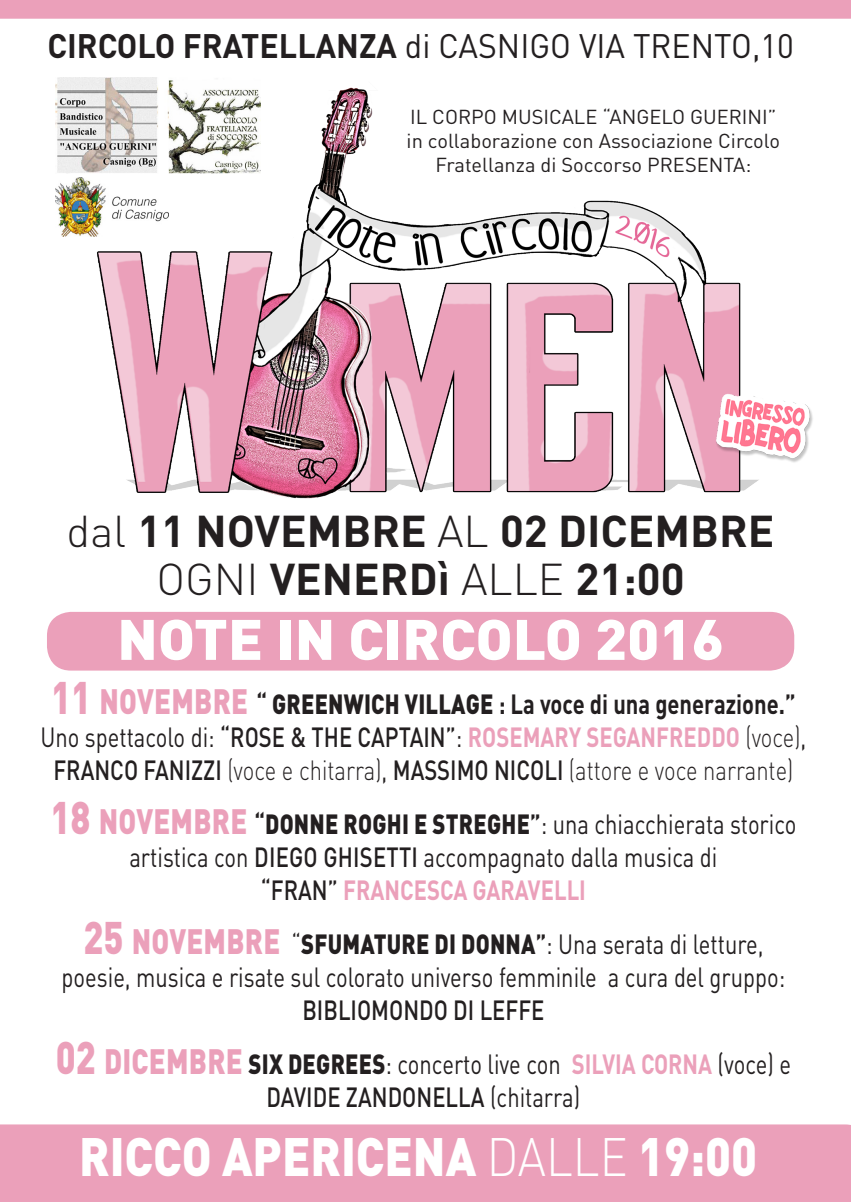
<style>
.page{position:relative;width:851px;height:1202px;background:#fff}
.page>*{position:absolute;margin:0;border:0;box-sizing:border-box;transform-origin:0 0}
.t1{font:900 56.2px "DIN Pro";color:#fff}
.t2{font:900 53.4px "DIN Pro";color:#fff;scale:.88 1}
.t3{font:700 44px "DIN Pro";color:#231f20}
.t4{font:33.6px "DIN Pro";color:#231f20;scale:.95 1}
.t5{font:27.4px/33px "DIN Pro";color:#231f20;text-align:center;scale:.8 1}
.t6{font:500 27.4px/33px "DIN Pro";color:#231f20;text-align:center;scale:.8 1}
.t7{font:20px/24px "DIN Pro";color:#231f20;text-align:center}
.s1{font-weight:700}
.s2{font-weight:300}
.s3{font-weight:900;font-size:45px;color:#eba0ba}
.s4{font-weight:900;font-size:34.8px;color:#eba0ba}
.s5{font-weight:900}
.s6{font-weight:400}
.s7{font-weight:700;color:#eba0ba}
.s8{font-weight:500}
</style>
<div class="page">
<div style="left:47px;top:612px;width:747px;height:59px;background:#eba0ba;border-radius:24px"></div>
<div style="left:0;top:0;width:850px;height:19px;background:#eba0ba"></div>
<div style="left:0;top:1124px;width:850px;height:78px;background:#eba0ba"></div>
<img style="left:66px;top:77px;width:693px;height:422px">
<img style="left:56px;top:78px;width:103px;height:95px">
<img style="left:164px;top:78px;width:96px;height:95px">
<img style="left:681px;top:361px;width:132px;height:112px">
<img style="left:56px;top:177px;width:112px;height:60px">
<p class="t4" style="left:47px;top:23px;width:787px"><span class="s1">CIRCOLO FRATELLANZA</span> di CASNIGO VIA TRENTO,10</p>
<p class="t7" style="left:410px;top:104px;width:368px">IL CORPO MUSICALE “ANGELO GUERINI”</p>
<p class="t7" style="left:406px;top:128px;width:375px">in collaborazione con Associazione Circolo<br>Fratellanza di Soccorso PRESENTA:</p>
<p class="t3" style="left:67px;top:501px;width:709px"><span class="s2">dal</span> 11 NOVEMBRE <span class="s2">AL</span> 02 DICEMBRE</p>
<p class="t3" style="left:156px;top:549px;width:529px"><span class="s2">OGNI</span> VENERDì <span class="s2">ALLE</span> 21:00</p>
<p class="t1" style="left:117px;top:601px;width:608px">NOTE IN CIRCOLO 2016</p>
<p class="t6" style="left:40px;top:686px;width:958px"><span class="s3">11</span> <span class="s4">NOVEMBRE</span> <span class="s1">“</span> <span class="s5">GREENWICH VILLAGE</span> <span class="s1">: La voce di una generazione.”<br></span><span class="s6">Uno spettacolo di:</span> “ROSE &amp; THE CAPTAIN”<span class="s6">:</span> <span class="s7">ROSEMARY SEGANFREDDO</span> <span class="s2">(voce)</span><span class="s6">,<br></span>FRANCO FANIZZI <span class="s2">(voce e chitarra)</span><span class="s6">,</span> MASSIMO NICOLI <span class="s2">(attore e voce narrante)</span></p>
<p class="t5" style="left:50px;top:806px;width:934px"><span class="s3">18</span> <span class="s4">NOVEMBRE</span> <span class="s1">“</span><span class="s5">DONNE ROGHI E STREGHE</span><span class="s1">”</span>: una chiacchierata storico artistica con <span class="s8">DIEGO GHISETTI</span> accompagnato dalla musica di<br><span class="s8">“FRAN”</span> <span class="s7">FRANCESCA GARAVELLI</span></p>
<p class="t5" style="left:62px;top:926px;width:905px"><span class="s3">25</span> <span class="s4">NOVEMBRE</span> “<span class="s5">SFUMATURE DI DONNA</span><span class="s1">”</span>: Una serata di letture, poesie, musica e risate sul colorato universo femminile a cura del gruppo:<br><span class="s8">BIBLIOMONDO DI LEFFE</span></p>
<p class="t5" style="left:56px;top:1046px;width:920px"><span class="s3">02</span> <span class="s4">DICEMBRE</span> <span class="s5">SIX DEGREES</span>: concerto live con <span class="s7">SILVIA CORNA</span> (voce) e<br><span class="s8">DAVIDE ZANDONELLA</span> (chitarra)</p>
<p class="t2" style="left:79px;top:1120px;width:771px">RICCO APERICENA <span class="s2">DALLE</span> 19:00</p>
</div>
